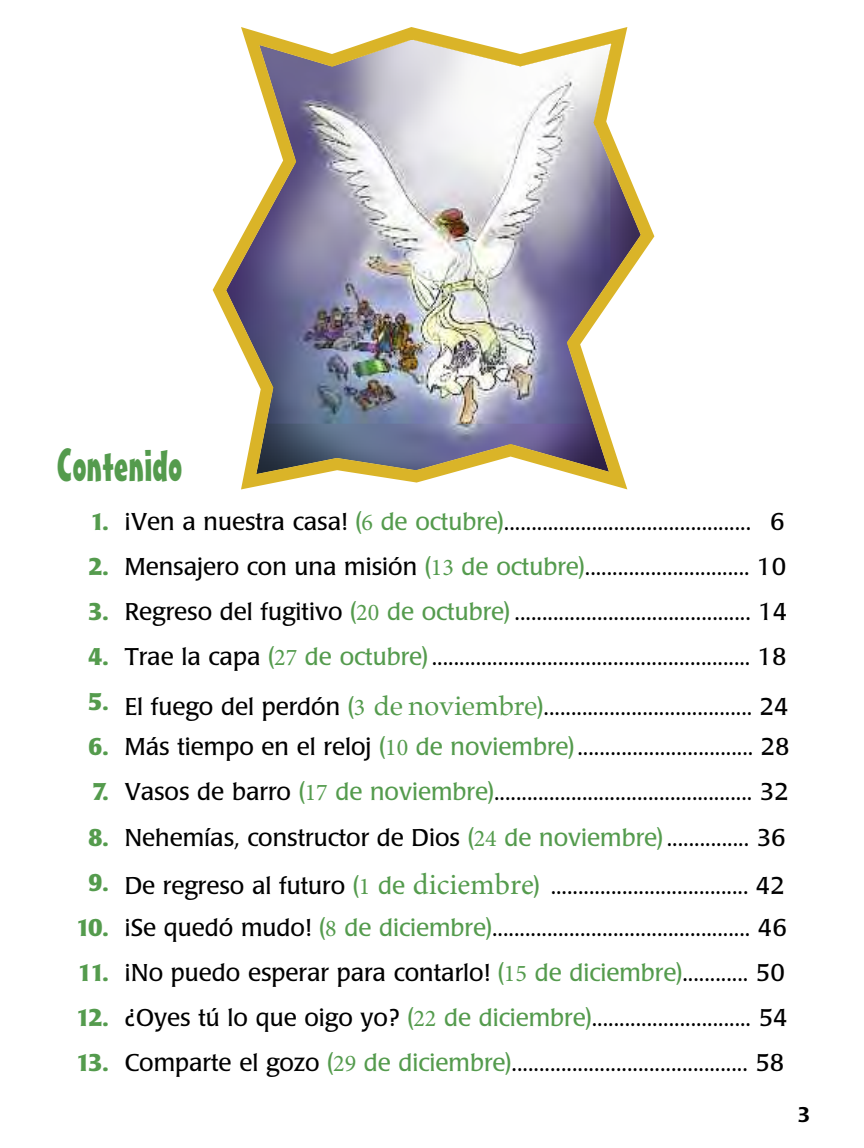
<style>
.page{position:relative;width:864px;height:1148px;background:#fff}
.page>*{position:absolute;margin:0;border:0;box-sizing:border-box;transform-origin:0 0}
.t1{font:45px "Mister Earl BT";color:#549b4d}
.t2{font:24px "Poppl Laudatio";color:#000}
.t3{font:500 21px "Poppl Laudatio";color:#000}
.s1{font-weight:700;color:#549b4d}
.s2{color:#549b4d}
.s3{font-family:"Minion Pro";color:#549b4d}
.s4{font-family:"Palatino";font-size:27px;color:#549b4d}
.s5{font-family:"Minion Pro";font-size:30px;color:#549b4d}
</style>
<div class="page">
<img style="left:213px;top:27px;width:441px;height:462px">
<p class="t1" style="left:57px;top:448px;width:127px">Contenido</p>
<p class="t2" style="left:90px;top:512px;width:696px"><span class="s1">1.</span> ¡Ven a nuestra casa! <span class="s2">(</span><span class="s3">6</span> <span class="s2">de octubre)</span>............................................. 6</p>
<p class="t2" style="left:88px;top:557px;width:699px"><span class="s1">2.</span> Mensajero con una misión <span class="s2">(</span><span class="s3">13</span> <span class="s2">de octubre)</span>.............................. 10</p>
<p class="t2" style="left:88px;top:602px;width:701px"><span class="s1">3.</span> Regreso del fugitivo <span class="s2">(</span><span class="s3">20</span> <span class="s2">de octubre)</span> ........................................... 14</p>
<p class="t2" style="left:88px;top:647px;width:700px"><span class="s1">4.</span> Trae la capa <span class="s2">(</span><span class="s3">27</span> <span class="s2">de octubre)</span> .......................................................... 18</p>
<p class="t2" style="left:88px;top:697px;width:702px"><sup>5.</sup> El fuego del perdón <span class="s2">(</span><span class="s3">3</span> <span class="s4">de noviembre</span><span class="s2">)</span>...................................... 24</p>
<p class="t2" style="left:88px;top:737px;width:703px"><span class="s1">6.</span> Más tiempo en el reloj <span class="s2">(</span><span class="s3">10</span> <span class="s2">de noviembre)</span>................................ 28</p>
<p class="t2" style="left:92px;top:782px;width:699px"><span class="s1">7.</span> Vasos de barro <span class="s2">(</span><span class="s3">17</span> <span class="s2">de noviembre)</span>............................................... 32</p>
<p class="t2" style="left:88px;top:827px;width:699px"><span class="s1">8.</span> Nehemías, constructor de Dios <span class="s2">(</span><span class="s3">24</span> <span class="s2">de noviembre)</span> ............... 36</p>
<p class="t2" style="left:88px;top:876px;width:698px"><sup>9.</sup> De regreso al futuro <span class="s2">(</span><span class="s3">1</span> <span class="s2">de</span> <span class="s5">diciembre</span><span class="s2">)</span> .................................... 42</p>
<p class="t2" style="left:76px;top:917px;width:713px"><span class="s1">10.</span> ¡Se quedó mudo! <span class="s2">(</span><span class="s3">8</span> <span class="s2">de diciembre)</span>............................................... 46</p>
<p class="t2" style="left:78px;top:962px;width:709px"><span class="s1">11.</span> ¡No puedo esperar para contarlo! <span class="s2">(</span><span class="s3">15</span> <span class="s2">de diciembre)</span>............ 50</p>
<p class="t2" style="left:76px;top:1007px;width:714px"><span class="s1">12.</span> ¿Oyes tú lo que oigo yo? <span class="s2">(</span><span class="s3">22</span> <span class="s2">de diciembre)</span>............................. 54</p>
<p class="t2" style="left:76px;top:1052px;width:710px"><span class="s1">13.</span> Comparte el gozo <span class="s2">(</span><span class="s3">29</span> <span class="s2">de diciembre)</span>........................................... 58</p>
<p class="t3" style="left:797px;top:1106px;width:14px">3</p>
</div>
